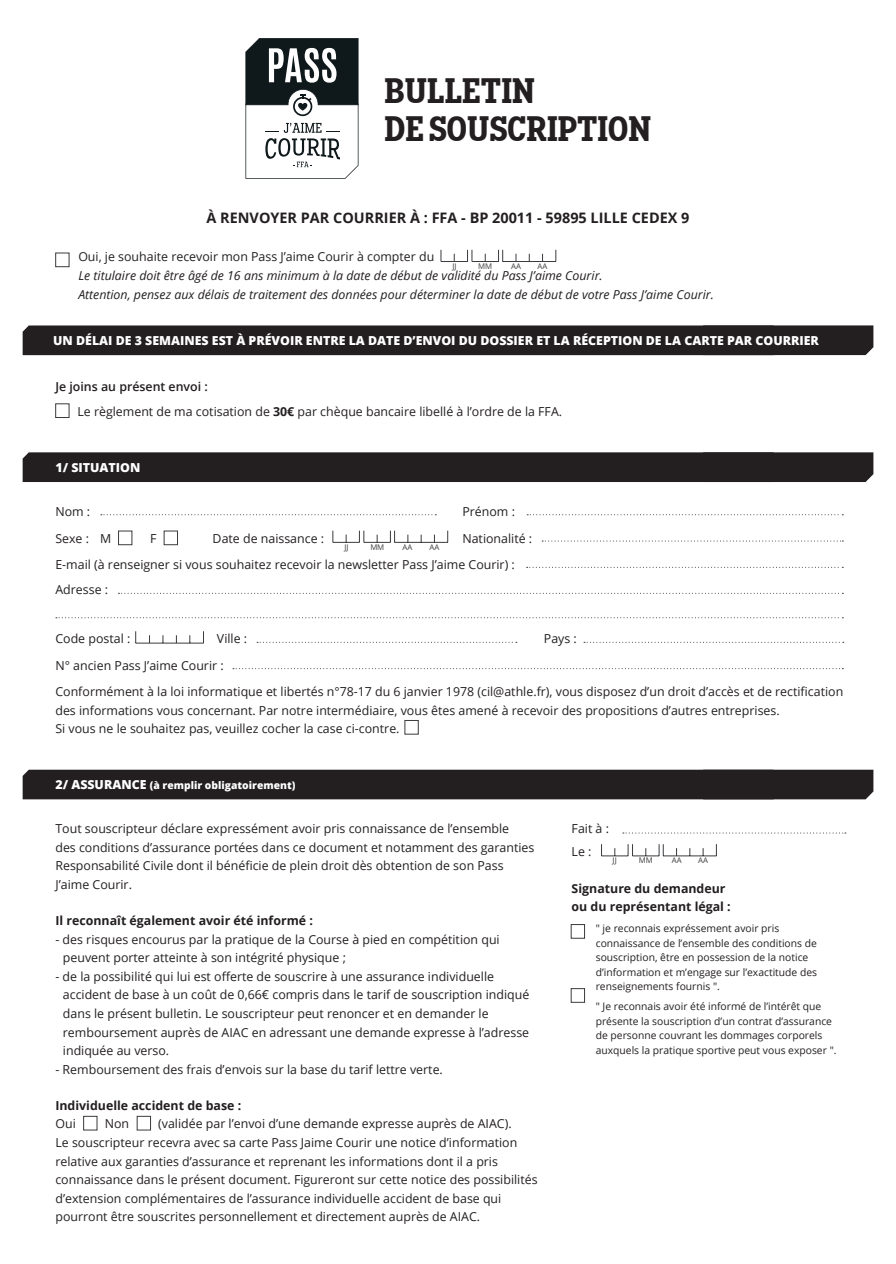
<style>
.page{position:relative;width:896px;height:1264px;background:#fff}
.page>*{position:absolute;margin:0;border:0;box-sizing:border-box;transform-origin:0 0}
.t1{font:700 36px/37.7px "Fakt Slab Con Pro";color:#231f20}
.t2{font:700 14.4px "Open Sans";color:#231f20}
.t3{font:12.3px/18.6px "Open Sans";color:#231f20}
.t4{font:italic 12.3px/18.6px "Open Sans";color:#231f20}
.t5{font:700 12.3px/18.6px "Open Sans";color:#231f20}
.t6{font:800 12.3px "Open Sans";color:#fff}
.t7{font:600 12.3px "Open Sans";color:#231f20}
.t8{font:10.35px/14.4px "Open Sans";color:#231f20}
.t9{font:800 10.35px "Open Sans";color:#fff}
.t10{font:7.8px "Open Sans";color:#3a3b3e}
.s1{font-weight:700}
.s2{font-size:12.3px}
</style>
<div class="page">
<div style="left:55px;top:253px;width:14px;height:14px;border:1px solid #3a3b3e"></div>
<div style="left:55px;top:403px;width:14px;height:14px;border:1px solid #3a3b3e"></div>
<div style="left:118px;top:530px;width:14px;height:15px;border:1px solid #3a3b3e"></div>
<div style="left:164px;top:530px;width:14px;height:15px;border:1px solid #3a3b3e"></div>
<div style="left:83px;top:1115px;width:14px;height:15px;border:1px solid #3a3b3e"></div>
<div style="left:571px;top:924px;width:13px;height:14px;border:1px solid #3a3b3e"></div>
<div style="left:137px;top:1115px;width:14px;height:15px;border:1px solid #3a3b3e"></div>
<div style="left:571px;top:988px;width:13px;height:14px;border:1px solid #3a3b3e"></div>
<svg style="left:101px;top:514px;width:335px;height:1px"></svg>
<svg style="left:527px;top:514px;width:316px;height:1px"></svg>
<svg style="left:623px;top:832px;width:222px;height:1px"></svg>
<svg style="left:257px;top:641px;width:260px;height:1px"></svg>
<svg style="left:233px;top:668px;width:610px;height:1px"></svg>
<svg style="left:584px;top:641px;width:259px;height:1px"></svg>
<svg style="left:542px;top:540px;width:301px;height:1px"></svg>
<svg style="left:526px;top:566px;width:317px;height:1px"></svg>
<svg style="left:118px;top:592px;width:725px;height:1px"></svg>
<svg style="left:56px;top:617px;width:787px;height:1px"></svg>
<hr style="left:135px;top:642px;width:69px;height:1px;background:#3a3b3e">
<svg style="left:245px;top:38px;width:113px;height:141px"></svg>
<hr style="left:394px;top:542px;width:54px;height:1px;background:#3a3b3e">
<svg style="left:447px;top:530px;width:1px;height:12px"></svg>
<svg style="left:332px;top:530px;width:63px;height:13px"></svg>
<hr style="left:502px;top:261px;width:54px;height:1px;background:#3a3b3e">
<svg style="left:440px;top:250px;width:63px;height:12px"></svg>
<hr style="left:663px;top:855px;width:53px;height:1px;background:#3a3b3e">
<svg style="left:601px;top:844px;width:63px;height:12px"></svg>
<div style="left:23px;top:325px;width:850px;height:30px;background:#231f20"></div>
<div style="left:23px;top:452px;width:850px;height:30px;background:#231f20"></div>
<div style="left:23px;top:769px;width:850px;height:30px;background:#231f20"></div>
<h1 class="t1" style="left:384px;top:71px;width:268px">BULLETIN<br>DE SOUSCRIPTION</h1>
<p class="t2" style="left:206px;top:207px;width:484px">à renvoyer par courrier à : ffa - bp 20011 - 59895 lille cedex 9</p>
<p class="t3" style="left:78px;top:247px;width:357px">Oui, je souhaite recevoir mon Pass J’aime Courir à compter du</p>
<p class="t4" style="left:78px;top:266px;width:637px">Le titulaire doit être âgé de 16 ans minimum à la date de début de validité du Pass J’aime Courir.<br>Attention, pensez aux délais de traitement des données pour déterminer la date de début de votre Pass J’aime Courir.</p>
<p class="t10" style="left:452px;top:260px;width:6px">JJ</p>
<p class="t10" style="left:478px;top:260px;width:16px">MM</p>
<p class="t10" style="left:511px;top:260px;width:11px">AA</p>
<p class="t10" style="left:537px;top:260px;width:11px">AA</p>
<p class="t6" style="left:53px;top:331px;width:767px">UN DÉLAI DE 3 SEMAINES EST À PRÉVOIR ENTRE LA DATE D’ENVOI DU DOSSIER ET LA RÉCEPTION DE LA CARTE PAR COURRIER</p>
<p class="t7" style="left:55px;top:377px;width:154px">Je joins au présent envoi :</p>
<p class="t3" style="left:77px;top:402px;width:486px">Le règlement de ma cotisation de <span class="s1">30€</span> par chèque bancaire libellé à l’ordre de la FFA.</p>
<p class="t6" style="left:55px;top:458px;width:86px">1/ SITUATION</p>
<p class="t3" style="left:462px;top:501px;width:54px">Prénom :</p>
<p class="t3" style="left:55px;top:497px;width:461px;line-height:26.8px">Nom :<br>Sexe :<br>E-mail (à renseigner si vous souhaitez recevoir la newsletter Pass J’aime Courir) :</p>
<p class="t3" style="left:55px;top:579px;width:54px">Adresse :</p>
<p class="t3" style="left:55px;top:629px;width:76px">Code postal :</p>
<p class="t3" style="left:100px;top:528px;width:13px">M</p>
<p class="t3" style="left:150px;top:528px;width:8px">F</p>
<p class="t3" style="left:213px;top:528px;width:113px">Date de naissance :</p>
<p class="t3" style="left:462px;top:528px;width:71px">Nationalité :</p>
<p class="t10" style="left:344px;top:541px;width:6px">JJ</p>
<p class="t10" style="left:370px;top:541px;width:15px">MM</p>
<p class="t10" style="left:402px;top:541px;width:11px">AA</p>
<p class="t10" style="left:429px;top:541px;width:11px">AA</p>
<p class="t3" style="left:55px;top:625px;width:789px;line-height:26.2px;text-indent:161px">Ville :<br>N° ancien Pass J’aime Courir :<br>Conformément à la loi informatique et libertés n°78-17 du 6 janvier 1978 (cil@athle.fr), vous disposez d’un droit d’accès et de rectification</p>
<p class="t3" style="left:55px;top:700px;width:725px">des informations vous concernant. Par notre intermédiaire, vous êtes amené à recevoir des propositions d’autres entreprises.<br>Si vous ne le souhaitez pas, veuillez cocher la case ci-contre.</p>
<p class="t3" style="left:544px;top:629px;width:34px">Pays :</p>
<p class="t9" style="left:55px;top:777px;width:241px"><span class="s2">2/ ASSURANCE</span> (À REMPLIR OBLIGATOIREMENT)</p>
<p class="t3" style="left:55px;top:819px;width:480px">Tout souscripteur déclare expressément avoir pris connaissance de l’ensemble<br>des conditions d’assurance portées dans ce document et notamment des garanties Responsabilité Civile dont il bénéficie de plein droit dès obtention de son Pass J’aime Courir.</p>
<p class="t5" style="left:55px;top:910px;width:259px">I l reconnaît également avoir été informé :</p>
<p class="t3" style="left:63px;top:929px;width:438px;text-indent:-7px">- des risques encourus par la pratique de la Course à pied en compétition qui peuvent porter atteinte à son intégrité physique ;</p>
<p class="t3" style="left:63px;top:966px;width:468px;text-indent:-7px">- de la possibilité qui lui est offerte de souscrire à une assurance individuelle accident de base à un coût de 0,66€ compris dans le tarif de souscription indiqué dans le présent bulletin. Le souscripteur peut renoncer et en demander le remboursement auprès de AIAC en adressant une demande expresse à l’adresse indiquée au verso.</p>
<p class="t3" style="left:55px;top:1059px;width:389px">- Remboursement des frais d’envois sur la base du tarif lettre verte.</p>
<p class="t5" style="left:55px;top:1095px;width:187px">I ndividuelle accident de base :</p>
<p class="t3" style="left:55px;top:1114px;width:22px">Oui</p>
<p class="t3" style="left:105px;top:1114px;width:26px">Non</p>
<p class="t3" style="left:55px;top:1114px;width:483px;text-indent:103px">(validée par l’envoi d’une demande expresse auprès de AIAC).<br>Le souscripteur recevra avec sa carte Pass Jaime Courir une notice d’information relative aux garanties d’assurance et reprenant les informations dont il a pris connaissance dans le présent document. Figureront sur cette notice des possibilités d’extension complémentaires de l’assurance individuelle accident de base qui pourront être souscrites personnellement et directement auprès de AIAC.</p>
<p class="t3" style="left:571px;top:817px;width:39px;line-height:22.5px">Fait à :<br>Le :</p>
<p class="t5" style="left:571px;top:878px;width:161px">Signature du demandeur ou du représentant légal :</p>
<p class="t10" style="left:612px;top:854px;width:6px">JJ</p>
<p class="t10" style="left:638px;top:854px;width:15px">MM</p>
<p class="t10" style="left:671px;top:854px;width:11px">AA</p>
<p class="t10" style="left:698px;top:854px;width:11px">AA</p>
<p class="t8" style="left:595px;top:920px;width:223px">" je reconnais expréssement avoir pris connaissance de l’ensemble des conditions de souscription, être en possession de la notice d’information et m’engage sur l’exactitude des renseignements fournis ".</p>
<p class="t8" style="left:595px;top:998px;width:242px">" Je reconnais avoir été informé de l’intérêt que présente la souscription d’un contrat d’assurance de personne couvrant les dommages corporels auxquels la pratique sportive peut vous exposer ".</p>
</div>
